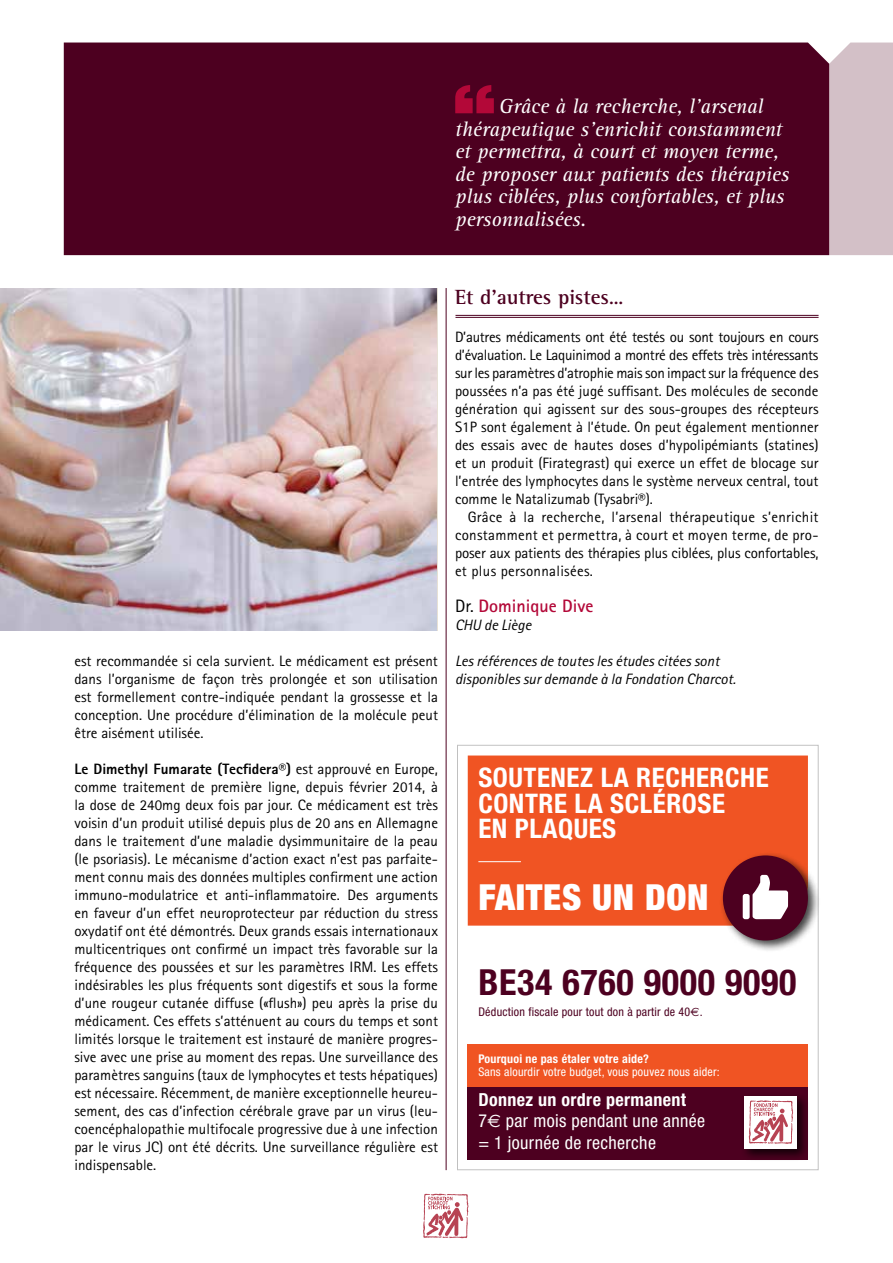
<style>
.page{position:relative;width:893px;height:1263px;background:#fff}
.page>*{position:absolute;margin:0;border:0;box-sizing:border-box;transform-origin:0 0}
.t1{font:700 condensed 36px "Helvetica Neue";letter-spacing:.02em;color:#4d0020}
.t2{font:900 condensed 36px "Helvetica Neue";letter-spacing:.02em;color:#fff}
.t3{font:700 condensed 27px/25.5px "Helvetica Neue";letter-spacing:.02em;color:#fff}
.t4{font:italic 21px/22.5px "Rotis Serif";letter-spacing:-.005em;color:#fff}
.t5{font:700 21px "Rotis Semi Serif";color:#4d0020}
.t6{font:condensed 18px/21.6px "Helvetica Neue";letter-spacing:.02em;color:#fff}
.t7{font:700 18px "Rotis Sans Serif";color:#b30838}
.t8{font:15px/18px "Rotis Sans Serif";color:#000;text-align:justify}
.t9{font:italic 15px/18px "Rotis Sans Serif";color:#000}
.t10{font:condensed 12px "Helvetica Neue";letter-spacing:.02em;color:#fff}
.t11{font:condensed 12px "Helvetica Neue";letter-spacing:.02em;color:#4d0020}
.t12{font:700 condensed 12px "Helvetica Neue";letter-spacing:.02em;color:#fff}
.s1{font-weight:800}
.s2{font-weight:400;color:#000}
.s3{font-family:"Euro Sans";font-stretch:normal}
.s4{font-weight:700}
</style>
<div class="page">
<div style="left:829px;top:43px;width:64px;height:212px;background:#d3c0c7"></div>
<div style="left:468px;top:755px;width:340px;height:171px;background:#f05423"></div>
<div style="left:468px;top:1087px;width:340px;height:72px;background:#4d0020"></div>
<div style="left:468px;top:1045px;width:340px;height:42px;background:#f05423"></div>
<hr style="left:478px;top:861px;width:43px;height:1px;background:#fff">
<div style="left:741px;top:1092px;width:69px;height:69px;background:#000;opacity:.75"></div>
<div style="left:745px;top:1096px;width:52px;height:53px;background:#fff"></div>
<svg style="left:749px;top:1100px;width:44px;height:44px"></svg>
<div style="left:719px;top:851px;width:101px;height:102px;background:#000;opacity:.75"></div>
<div style="left:723px;top:855px;width:85px;height:85px;background:#4d0020;border-radius:50%"></div>
<svg style="left:752px;top:875px;width:36px;height:44px"></svg>
<div style="left:743px;top:894px;width:7px;height:25px;background:#fff;border-radius:2px"></div>
<svg style="left:423px;top:1194px;width:45px;height:44px"></svg>
<div style="left:64px;top:43px;width:765px;height:212px;background:#4d0020"></div>
<hr style="left:455px;top:315px;width:364px;height:1px;background:#4d0020">
<hr style="left:455px;top:317px;width:364px;height:1px;background:#4d0020">
<hr style="left:446px;top:288px;width:1px;height:882px;background:#4d0020">
<svg style="left:455px;top:85px;width:39px;height:28px"></svg>
<img style="left:0;top:288px;width:437px;height:342px">
<h3 class="t4" style="left:455px;top:96px;width:336px;text-indent:44px">Grâce à la recherche, l’arsenal thérapeutique s’enrichit constamment et permettra, à court et moyen terme, de proposer aux patients des thérapies plus ciblées, plus confortables, et plus personnalisées.</h3>
<p class="t8" style="left:74px;top:652px;width:365px">est recommandée si cela survient. Le médicament est présent dans l’organisme de façon très prolongée et son utilisation est formellement contre-indiquée pendant la grossesse et la conception. Une procédure d’élimination de la molécule peut être aisément utilisée.</p>
<p class="t8" style="left:74px;top:760px;width:365px"><span class="s1">Le Dimethyl Fumarate (Tecfidera®)</span> est approuvé en Europe, comme traitement de première ligne, depuis février 2014, à la dose de 240mg deux fois par jour. Ce médicament est très voisin d’un produit utilisé depuis plus de 20 ans en Allemagne dans le traitement d’une maladie dysimmunitaire de la peau (le psoriasis). Le mécanisme d’action exact n’est pas parfaite&shy;ment connu mais des données multiples confirment une action immuno-modulatrice et anti-inflammatoire. Des arguments en faveur d’un effet neuroprotecteur par réduction du stress oxydatif ont été démontrés. Deux grands essais internationaux multicentriques ont confirmé un impact très favorable sur la fréquence des poussées et sur les paramètres IRM. Les effets indésirables les plus fréquents sont digestifs et sous la forme d’une rougeur cutanée diffuse («flush») peu après la prise du médicament. Ces effets s’atténuent au cours du temps et sont limités lorsque le traitement est instauré de manière progres&shy;sive avec une prise au moment des repas. Une surveillance des paramètres sanguins (taux de lymphocytes et tests hépatiques) est nécessaire. Récemment, de manière exceptionnelle heureu&shy;sement, des cas d’infection cérébrale grave par un virus (leu&shy;coencéphalopathie multifocale progressive due à une infection par le virus JC) ont été décrits. Une surveillance régulière est indispensable.</p>
<h3 class="t5" style="left:455px;top:284px;width:170px">Et d’autres pistes…</h3>
<p class="t8" style="left:455px;top:328px;width:365px">D’autres médicaments ont été testés ou sont toujours en cours d’évaluation. Le Laquinimod a montré des effets très intéressants sur les paramètres d’atrophie mais son impact sur la fréquence des poussées n’a pas été jugé suffisant. Des molécules de seconde génération qui agissent sur des sous-groupes des récepteurs S1P sont également à l’étude. On peut également mentionner des essais avec de hautes doses d’hypolipémiants (statines) et un produit (Firategrast) qui exerce un effet de blocage sur l’entrée des lymphocytes dans le système nerveux central, tout comme le Natalizumab (Tysabri®).</p>
<p class="t8" style="left:455px;top:508px;width:365px;text-indent:13px">Grâce à la recherche, l’arsenal thérapeutique s’enrichit constamment et permettra, à court et moyen terme, de pro&shy;poser aux patients des thérapies plus ciblées, plus confortables, et plus personnalisées.</p>
<p class="t7" style="left:455px;top:595px;width:140px"><span class="s2">Dr.</span> Dominique Dive</p>
<p class="t9" style="left:455px;top:616px;width:78px">CHU de Liège</p>
<p class="t9" style="left:455px;top:652px;width:282px">Les références de toutes les études citées sont disponibles sur demande à la Fondation Charcot.</p>
<h2 class="t3" style="left:478px;top:764px;width:292px">SOUTENEZ LA RECHERCHE<br>CONTRE LA SCLÉROSE<br>EN PLAQUES</h2>
<h1 class="t2" style="left:478px;top:875px;width:232px">FAITES UN DON</h1>
<h1 class="t1" style="left:478px;top:961px;width:320px">BE34 6760 9000 9090</h1>
<p class="t11" style="left:478px;top:1004px;width:226px">Déduction fiscale pour tout don à partir de 40<span class="s3">€</span>.</p>
<p class="t12" style="left:478px;top:1051px;width:172px">Pourquoi ne pas étaler votre aide?</p>
<p class="t10" style="left:478px;top:1065px;width:243px">Sans alourdir votre budget, vous pouvez nous aider:</p>
<p class="t6" style="left:478px;top:1088px;width:228px"><span class="s4">Donnez un ordre permanent<br></span>7<span class="s3">€</span> par mois pendant une année = 1 journée de recherche</p>
</div>
